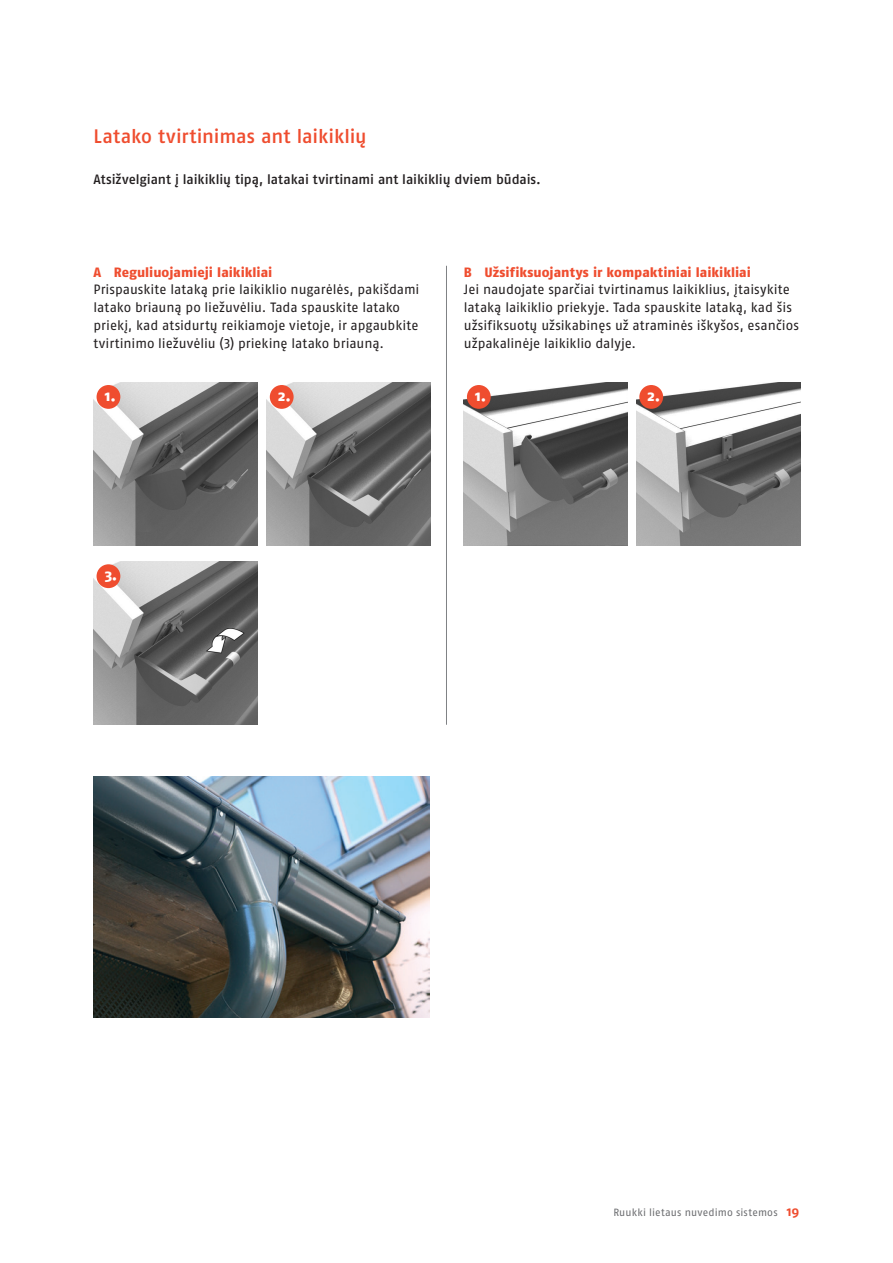
<style>
.page{position:relative;width:893px;height:1263px;background:#fff}
.page>*{position:absolute;margin:0;border:0;box-sizing:border-box;transform-origin:0 0}
.t1{font:500 19.5px "Fago Pro";letter-spacing:-.01em;color:#ef4d2f}
.t2{font:800 15px "Fago Pro";color:#fff}
.t3{font:13.5px/18px "Fago Pro";letter-spacing:-.005em;color:#231f20}
.t4{font:500 13.5px "Fago Pro";letter-spacing:-.005em;color:#231f20}
.t5{font:800 13.5px "Fago Pro";color:#ef4d2f}
.t6{font:10.5px "Fago Pro";letter-spacing:.015em;color:#6c6d70}
.s1{font-weight:700;font-size:13.5px;color:#ef4d2f}
</style>
<div class="page">
<img style="left:267px;top:382px;width:164px;height:163px">
<img style="left:94px;top:382px;width:163px;height:163px">
<hr style="left:446px;top:266px;width:1px;height:459px;background:#808285">
<div style="left:97px;top:385px;width:23px;height:24px;background:#ef4d2f;border-radius:50%"></div>
<div style="left:270px;top:385px;width:24px;height:24px;background:#ef4d2f;border-radius:50%"></div>
<img style="left:94px;top:561px;width:163px;height:164px">
<div style="left:97px;top:564px;width:23px;height:24px;background:#ef4d2f;border-radius:50%"></div>
<img style="left:636px;top:382px;width:164px;height:163px">
<img style="left:464px;top:382px;width:164px;height:163px">
<div style="left:467px;top:385px;width:24px;height:24px;background:#ef4d2f;border-radius:50%"></div>
<div style="left:639px;top:385px;width:24px;height:24px;background:#ef4d2f;border-radius:50%"></div>
<img style="left:94px;top:776px;width:335px;height:241px">
<h1 class="t1" style="left:94px;top:125px;width:275px">Latako tvirtinimas ant laikiklių</h1>
<p class="t4" style="left:94px;top:171px;width:449px">Atsižvelgiant į laikiklių tipą, latakai tvirtinami ant laikiklių dviem būdais.</p>
<p class="t5" style="left:94px;top:264px;width:180px">A Reguliuojamieji laikikliai</p>
<p class="t3" style="left:94px;top:281px;width:327px">Prispauskite lataką prie laikiklio nugarėlės, pakišdami latako briauną po liežuvėliu. Tada spauskite latako priekį, kad atsidurtų reikiamoje vietoje, ir apgaubkite tvirtinimo liežuvėliu (3) priekinę latako briauną.</p>
<p class="t2" style="left:105px;top:387px;width:13px">1.</p>
<p class="t2" style="left:278px;top:387px;width:14px">2.</p>
<p class="t5" style="left:464px;top:264px;width:288px">B Užsifiksuojantys ir kompaktiniai laikikliai</p>
<p class="t3" style="left:464px;top:281px;width:337px">Jei naudojate sparčiai tvirtinamus laikiklius, įtaisykite lataką laikiklio priekyje. Tada spauskite lataką, kad šis užsifiksuotų užsikabinęs už atraminės iškyšos, esančios užpakalinėje laikiklio dalyje.</p>
<p class="t2" style="left:475px;top:387px;width:13px">1.</p>
<p class="t2" style="left:647px;top:387px;width:14px">2.</p>
<p class="t2" style="left:105px;top:565px;width:14px">3.</p>
<p class="t6" style="left:613px;top:1206px;width:188px">Ruukki lietaus nuvedimo sistemos <span class="s1">19</span></p>
</div>
